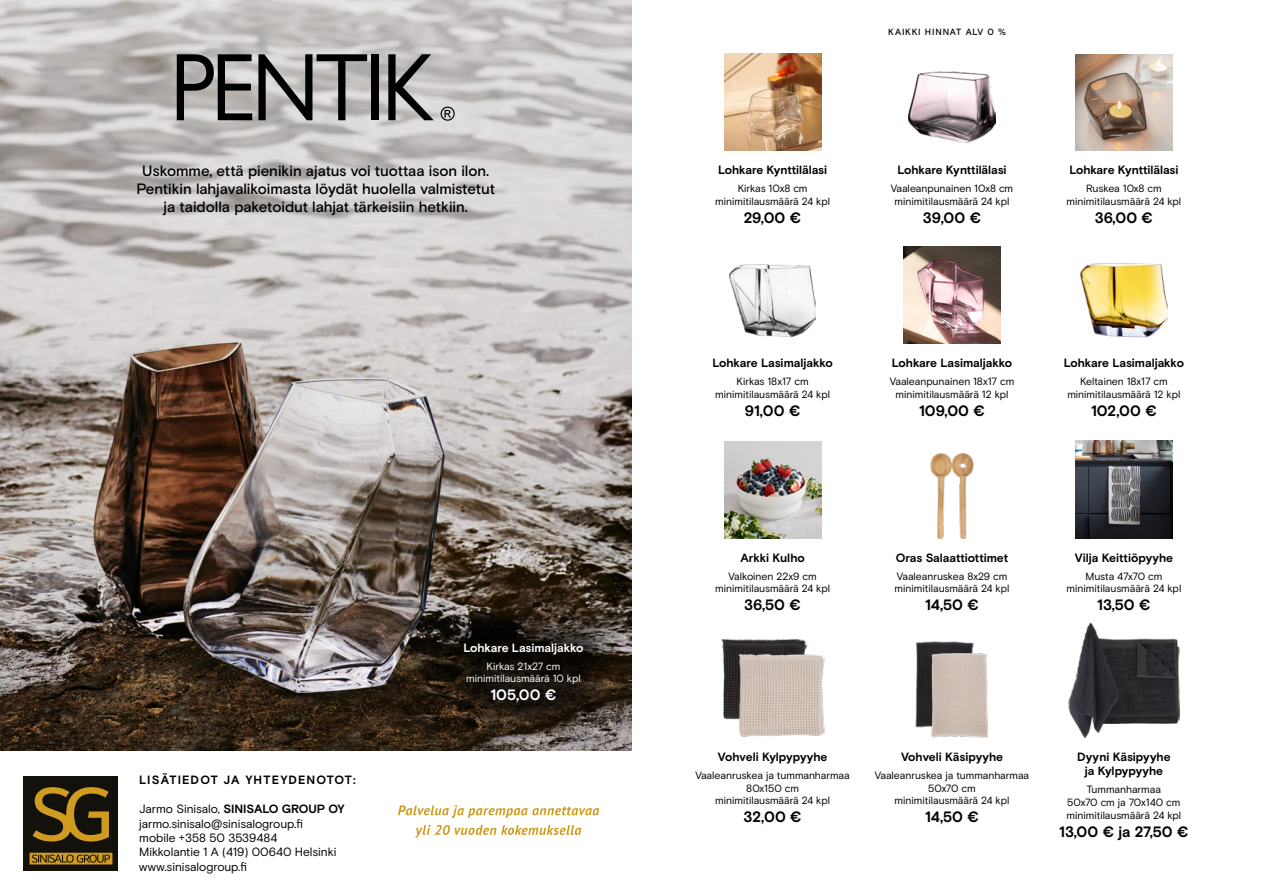
<style>
.page{position:relative;width:1263px;height:893px;background:#fff}
.page>*{position:absolute;margin:0;border:0;box-sizing:border-box;transform-origin:0 0}
.t1{font:500 15px/18px "Basis Grotesque Pro";letter-spacing:-.005em;color:#000;text-align:center}
.t2{font:700 15px "Basis Grotesque Pro";color:#000}
.t3{font:700 15px "Basis Grotesque Pro";color:#fff}
.t4{font:700 12px/14.4px "Basis Grotesque Pro";letter-spacing:-.005em;color:#000;text-align:center}
.t5{font:12px/14.4px "Basis Grotesque Pro";color:#000}
.t6{font:700 12px "Basis Grotesque Pro";letter-spacing:.085em;color:#000}
.t7{font:700 12px "Basis Grotesque Pro";letter-spacing:-.01em;color:#fff}
.t8{font:10.5px/12.6px "Basis Grotesque Pro";letter-spacing:-.01em;color:#000;text-align:center}
.t9{font:10.5px/12.6px "Basis Grotesque Pro";color:#fff;text-align:center}
.t10{font:500 9px "Basis Grotesque Pro";letter-spacing:.085em;color:#000}
.s1{font-weight:700}
</style>
<div class="page">
<img style="left:0;top:0;width:631px;height:750px">
<svg style="left:177px;top:54px;width:75px;height:66px;background:#747271"></svg>
<svg style="left:258px;top:54px;width:109px;height:66px;background:#898786"></svg>
<div style="left:371px;top:54px;width:7px;height:66px;background:#000"></div>
<svg style="left:388px;top:54px;width:46px;height:66px;background:#7f7d7c"></svg>
<svg style="left:441px;top:107px;width:14px;height:14px"></svg>
<div style="left:432px;top:610px;width:189px;height:130px;background:#000;opacity:.75"></div>
<svg style="left:415px;top:825px;width:166px;height:13px"></svg>
<svg style="left:398px;top:805px;width:201px;height:13px"></svg>
<div style="left:24px;top:776px;width:94px;height:94px;background:#13110c"></div>
<svg style="left:30px;top:853px;width:82px;height:11px"></svg>
<svg style="left:33px;top:787px;width:76px;height:55px"></svg>
<img style="left:729px;top:264px;width:87px;height:74px">
<img style="left:1080px;top:263px;width:87px;height:75px">
<img style="left:724px;top:54px;width:97px;height:97px">
<img style="left:1075px;top:54px;width:97px;height:97px">
<img style="left:908px;top:71px;width:88px;height:72px">
<img style="left:903px;top:247px;width:97px;height:97px">
<img style="left:724px;top:442px;width:97px;height:96px">
<img style="left:930px;top:453px;width:44px;height:85px">
<img style="left:1075px;top:440px;width:98px;height:98px">
<img style="left:1151px;top:638px;width:28px;height:86px">
<img style="left:1068px;top:623px;width:83px;height:115px">
<img style="left:721px;top:638px;width:86px;height:82px">
<img style="left:738px;top:652px;width:86px;height:85px">
<img style="left:915px;top:642px;width:59px;height:85px">
<img style="left:917px;top:652px;width:71px;height:86px">
<h1 class="t1" style="left:136px;top:163px;width:360px">Uskomme, että pienikin ajatus voi tuottaa ison ilon.<br>Pentikin lahjavalikoimasta löydät huolella valmistetut ja taidolla paketoidut lahjat tärkeisiin hetkiin.</h1>
<p class="t6" style="left:139px;top:773px;width:218px">LISÄTIEDOT JA YHTEYDENOTOT:</p>
<p class="t5" style="left:139px;top:802px;width:207px">Jarmo Sinisalo, <span class="s1">SINISALO GROUP OY </span>jarmo.sinisalo@sinisalogroup.fi<br>mobile +358 50 3539484<br>Mikkolantie 1 A (419) 00640 Helsinki www.sinisalogroup.fi</p>
<p class="t7" style="left:463px;top:640px;width:122px">Lohkare Lasimaljakko</p>
<p class="t9" style="left:466px;top:660px;width:116px">Kirkas 21x27 cm minimitilausmäärä 10 kpl</p>
<h1 class="t3" style="left:490px;top:686px;width:68px">105,00 €</h1>
<p class="t4" style="left:718px;top:163px;width:111px">Lohkare Kynttilälasi</p>
<p class="t8" style="left:715px;top:182px;width:116px">Kirkas 10x8 cm minimitilausmäärä 24 kpl</p>
<h1 class="t2" style="left:744px;top:209px;width:59px">29,00 €</h1>
<p class="t4" style="left:712px;top:356px;width:122px">Lohkare Lasimaljakko</p>
<p class="t8" style="left:715px;top:375px;width:116px">Kirkas 18x17 cm minimitilausmäärä 24 kpl</p>
<h1 class="t2" style="left:745px;top:402px;width:57px">91,00 €</h1>
<p class="t4" style="left:740px;top:551px;width:66px">Arkki Kulho</p>
<p class="t8" style="left:715px;top:570px;width:116px">Valkoinen 22x9 cm minimitilausmäärä 24 kpl</p>
<h1 class="t2" style="left:744px;top:596px;width:58px">36,50 €</h1>
<p class="t10" style="left:888px;top:26px;width:119px">KAIKKI HINNAT ALV 0 %</p>
<p class="t4" style="left:897px;top:163px;width:111px">Lohkare Kynttilälasi</p>
<p class="t8" style="left:891px;top:182px;width:124px">Vaaleanpunainen 10x8 cm minimitilausmäärä 24 kpl</p>
<h1 class="t2" style="left:923px;top:209px;width:60px">39,00 €</h1>
<p class="t4" style="left:1069px;top:163px;width:111px">Lohkare Kynttilälasi</p>
<p class="t8" style="left:1066px;top:182px;width:116px">Ruskea 10x8 cm minimitilausmäärä 24 kpl</p>
<h1 class="t2" style="left:1095px;top:209px;width:60px">36,00 €</h1>
<p class="t4" style="left:892px;top:356px;width:122px">Lohkare Lasimaljakko</p>
<p class="t8" style="left:890px;top:375px;width:126px">Vaaleanpunainen 18x17 cm minimitilausmäärä 12 kpl</p>
<h1 class="t2" style="left:919px;top:402px;width:67px">109,00 €</h1>
<p class="t4" style="left:1064px;top:356px;width:122px">Lohkare Lasimaljakko</p>
<p class="t8" style="left:1067px;top:375px;width:115px">Keltainen 18x17 cm minimitilausmäärä 12 kpl</p>
<h1 class="t2" style="left:1091px;top:402px;width:67px">102,00 €</h1>
<p class="t4" style="left:896px;top:551px;width:114px">Oras Salaattiottimet</p>
<p class="t8" style="left:895px;top:570px;width:116px;text-align:left">Vaaleanruskea 8x29 cm minimitilausmäärä 24 kpl</p>
<h1 class="t2" style="left:925px;top:596px;width:56px">14,50 €</h1>
<p class="t4" style="left:1075px;top:551px;width:100px">Vilja Keittiöpyyhe</p>
<p class="t8" style="left:1066px;top:570px;width:116px">Musta 47x70 cm minimitilausmäärä 24 kpl</p>
<h1 class="t2" style="left:1097px;top:596px;width:55px">13,50 €</h1>
<p class="t4" style="left:718px;top:750px;width:111px">Vohveli Kylpypyyhe</p>
<p class="t8" style="left:695px;top:769px;width:156px">Vaaleanruskea ja tummanharmaa<br>80x150 cm<br>minimitilausmäärä 24 kpl</p>
<h1 class="t2" style="left:743px;top:808px;width:60px">32,00 €</h1>
<p class="t4" style="left:901px;top:750px;width:103px">Vohveli Käsipyyhe</p>
<p class="t8" style="left:875px;top:769px;width:156px">Vaaleanruskea ja tummanharmaa<br>50x70 cm<br>minimitilausmäärä 24 kpl</p>
<h1 class="t2" style="left:925px;top:808px;width:56px">14,50 €</h1>
<p class="t4" style="left:1077px;top:750px;width:95px">Dyyni Käsipyyhe ja Kylpypyyhe</p>
<p class="t8" style="left:1066px;top:784px;width:116px">Tummanharmaa<br>50x70 cm ja 70x140 cm minimitilausmäärä 24 kpl</p>
<h1 class="t2" style="left:1059px;top:823px;width:131px">13,00 € ja 27,50 €</h1>
</div>
